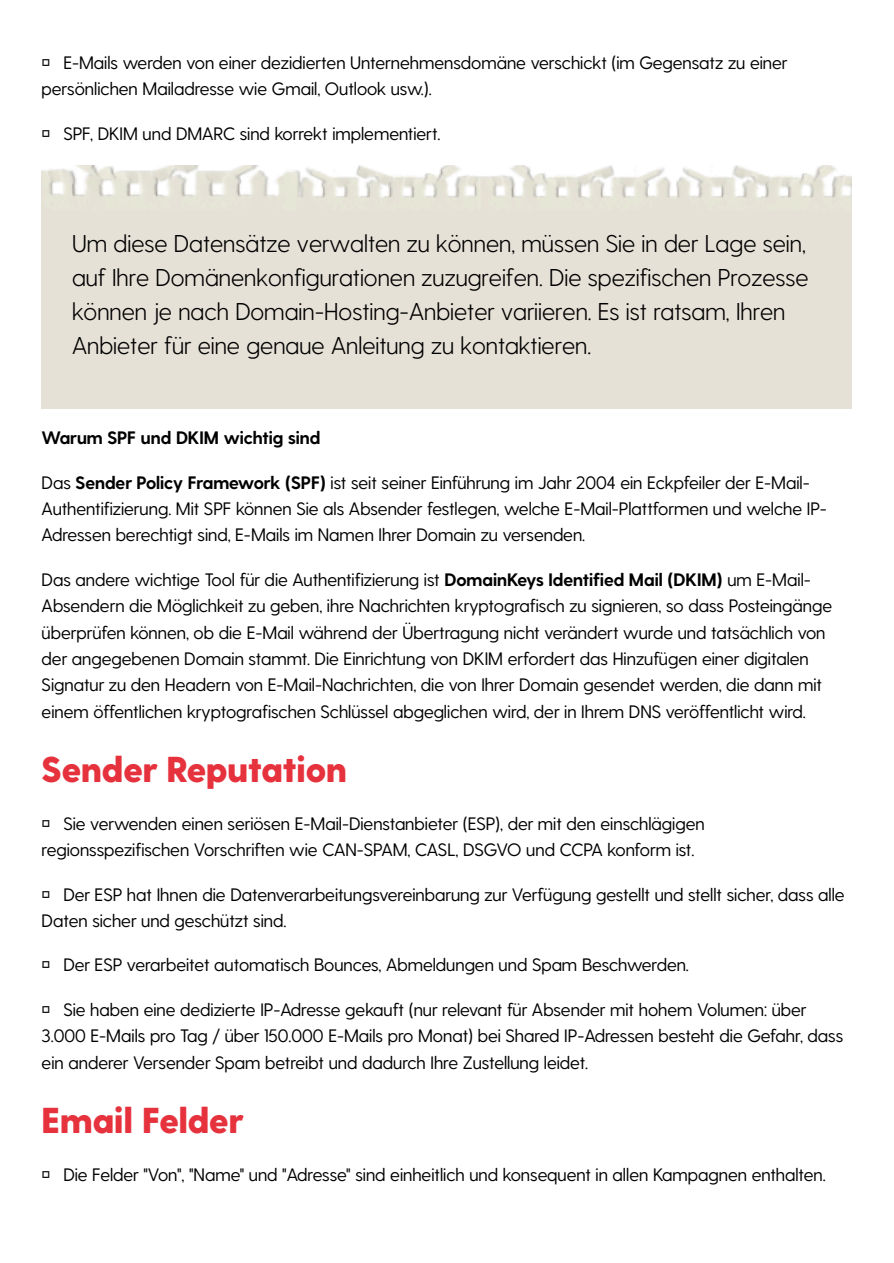
<style>
.page{position:relative;width:894px;height:1263px;background:#fff}
.page>*{position:absolute;margin:0;border:0;box-sizing:border-box;transform-origin:0 0}
.t1{font:800 36px "Greycliff CF";color:#e6323d}
.t2{font:300 24.3px/34px "Greycliff CF";color:#000}
.t3{font:18px/26.4px "Greycliff CF";color:#000}
.t4{font:700 18px "Greycliff CF";color:#000}
.s1{font-weight:700}
</style>
<div class="page">
<img style="left:42px;top:165px;width:809px;height:243px">
<p class="t3" style="left:42px;top:48px;width:747px;line-height:25.8px;text-indent:22px">E-Mails werden von einer dezidierten Unternehmensdomäne verschickt (im Gegensatz zu einer persönlichen Mailadresse wie Gmail, Outlook usw.).</p>
<p class="t3" style="left:63px;top:119px;width:378px">SPF, DKIM und DMARC sind korrekt implementiert.</p>
<p class="t2" style="left:72px;top:225px;width:738px">Um diese Datensätze verwalten zu können, müssen Sie in der Lage sein, auf Ihre Domänenkonfigurationen zuzugreifen. Die spezifischen Prozesse können je nach Domain-Hosting-Anbieter variieren. Es ist ratsam, Ihren Anbieter für eine genaue Anleitung zu kontaktieren.</p>
<h2 class="t4" style="left:42px;top:426px;width:280px">Warum SPF und DKIM wichtig sind</h2>
<p class="t3" style="left:42px;top:469px;width:786px;line-height:25.8px">Das <span class="s1">Sender Policy Framework (SPF)</span> ist seit seiner Einführung im Jahr 2004 ein Eckpfeiler der E-Mail-<br>Authentifizierung. Mit SPF können Sie als Absender festlegen, welche E-Mail-Plattformen und welche IP-<br>Adressen berechtigt sind, E-Mails im Namen Ihrer Domain zu versenden.</p>
<p class="t3" style="left:42px;top:566px;width:791px">Das andere wichtige Tool für die Authentifizierung ist <span class="s1">DomainKeys Identified Mail (DKIM)</span> um E-Mail-Absendern die Möglichkeit zu geben, ihre Nachrichten kryptografisch zu signieren, so dass Posteingänge überprüfen können, ob die E-Mail während der Übertragung nicht verändert wurde und tatsächlich von der angegebenen Domain stammt. Die Einrichtung von DKIM erfordert das Hinzufügen einer digitalen Signatur zu den Headern von E-Mail-Nachrichten, die von Ihrer Domain gesendet werden, die dann mit einem öffentlichen kryptografischen Schlüssel abgeglichen wird, der in Ihrem DNS veröffentlicht wird.</p>
<h1 class="t1" style="left:42px;top:746px;width:307px">Sender Reputation</h1>
<p class="t3" style="left:42px;top:810px;width:664px;line-height:25.8px;text-indent:22px">Sie verwenden einen seriösen E-Mail-Dienstanbieter (ESP), der mit den einschlägigen regionsspezifischen Vorschriften wie CAN-SPAM, CASL, DSGVO und CCPA konform ist.</p>
<p class="t3" style="left:42px;top:881px;width:804px;line-height:25.8px;text-indent:22px">Der ESP hat Ihnen die Datenverarbeitungsvereinbarung zur Verfügung gestellt und stellt sicher, dass alle<br>Daten sicher und geschützt sind.</p>
<p class="t3" style="left:63px;top:950px;width:627px">Der ESP verarbeitet automatisch Bounces, Abmeldungen und Spam Beschwerden.</p>
<p class="t3" style="left:42px;top:995px;width:802px;text-indent:22px">Sie haben eine dedizierte IP-Adresse gekauft (nur relevant für Absender mit hohem Volumen: über<br>3.000 E-Mails pro Tag / über 150.000 E-Mails pro Monat) bei Shared IP-Adressen besteht die Gefahr, dass ein anderer Versender Spam betreibt und dadurch Ihre Zustellung leidet.</p>
<h1 class="t1" style="left:42px;top:1097px;width:203px">Email Felder</h1>
<p class="t3" style="left:63px;top:1161px;width:763px">Die Felder "Von", "Name" und "Adresse" sind einheitlich und konsequent in allen Kampagnen enthalten.</p>
</div>
